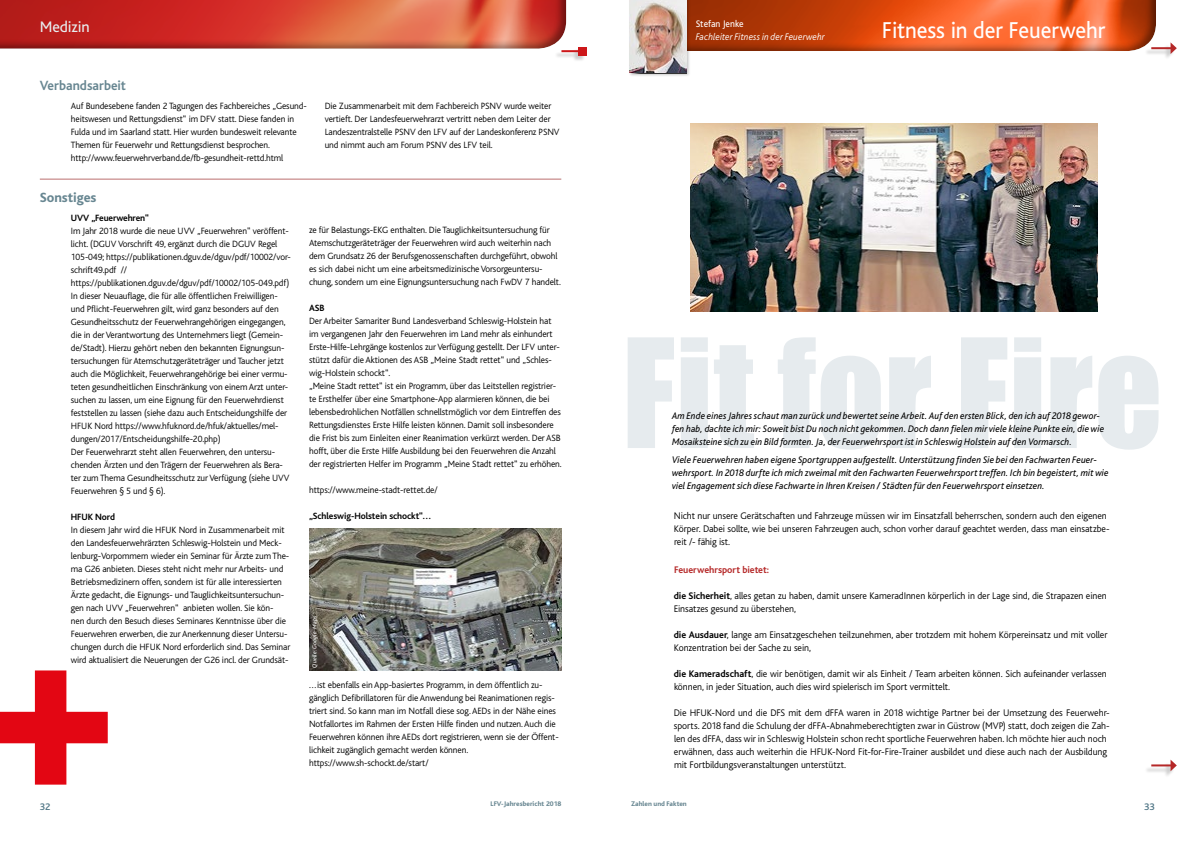
<style>
.page{position:relative;width:1191px;height:842px;background:#fff}
.page>*{position:absolute;margin:0;border:0;box-sizing:border-box;transform-origin:0 0}
.Überschrift_18{font:24px "Bliss";letter-spacing:-.005em;color:#fff;scale:.95 1}
.Überschrift_18-2{font:16px "Bliss";letter-spacing:-.01em;color:#e8edef}
.feuerwehr_fliesstext{font:700 14px "Bliss";color:#678691;scale:.95 1}
.feuerwehr_fliesstext-2{font:800 14px "Bliss";color:#678691}
.feuerwehr_fliesstext-3{font:300 10px/13px "Bliss";letter-spacing:-.005em;color:#000}
.feuerwehr_fliesstext-4{font:italic 10px/13px "Bliss";letter-spacing:.01em;color:#000;scale:.95 1}
.feuerwehr_fliesstext-5{font:italic 300 10px "Bliss";letter-spacing:.01em;color:#fff;scale:.95 1}
.feuerwehr_fliesstext-6{font:700 10px "Bliss";letter-spacing:-.005em;color:#b52828}
.feuerwehr_fliesstext-7{font:10px "Bliss";color:#fff;scale:.95 1}
.t1{font:500 10px "Bliss";color:#507686}
.feuerwehr_fliesstext-8{font:300 9.5px/13px "Bliss";letter-spacing:-.01em;color:#000}
.feuerwehr_fliesstext-9{font:700 9.5px "Bliss";letter-spacing:-.01em;color:#000}
.t2{font:800 7px "Bliss";color:#678691}
.feuerwehr_fliesstext-10{font:italic 6px "Bliss";letter-spacing:.015em;color:#fff}
.s1{font-weight:700}
</style>
<div class="page">
<div style="left:0;top:0;width:575px;height:49px;background:#000;opacity:.36"></div>
<div style="left:555px;top:49px;width:31px;height:13px;background:#000;opacity:.2"></div>
<hr style="left:561px;top:50px;width:22px;height:2px;background:#cd171a">
<div style="left:579px;top:47px;width:8px;height:8px;background:#cd171a"></div>
<div style="left:655px;top:0;width:509px;height:51px;background:#000;opacity:.36"></div>
<div style="left:1144px;top:44px;width:31px;height:17px;background:#000;opacity:.2"></div>
<hr style="left:1151px;top:47px;width:21px;height:2px;background:#b52828">
<svg style="left:1170px;top:42px;width:6px;height:12px"></svg>
<div style="left:1144px;top:761px;width:31px;height:17px;background:#000;opacity:.2"></div>
<hr style="left:1151px;top:764px;width:21px;height:2px;background:#b52828">
<svg style="left:1170px;top:760px;width:6px;height:11px"></svg>
<svg style="left:628px;top:337px;width:530px;height:113px;fill:#e6ebee"></svg>
<div style="left:629px;top:0;width:62px;height:77px;background:#000;opacity:.25"></div>
<img style="left:629px;top:0;width:57px;height:73px">
<img style="left:309px;top:529px;width:252px;height:141px">
<div style="left:31px;top:171px;width:539px;height:9px;background:#000;opacity:.2"></div>
<img style="left:690px;top:123px;width:407px;height:189px">
<svg style="left:0;top:670px;width:108px;height:115px"></svg>
<p class="feuerwehr_fliesstext-7" style="left:695px;top:19px;width:52px">Stefan Jenke</p>
<p class="feuerwehr_fliesstext-5" style="left:695px;top:32px;width:137px">Fachleiter Fitness in der Feuerwehr</p>
<p class="Überschrift_18-2" style="left:40px;top:18px;width:51px">Medizin</p>
<p class="Überschrift_18" style="left:882px;top:18px;width:237px">Fitness in der Feuerwehr</p>
<p class="feuerwehr_fliesstext" style="left:40px;top:78px;width:92px">Verbandsarbeit</p>
<p class="feuerwehr_fliesstext-8" style="left:71px;top:100px;width:237px">Auf Bundesebene fanden 2 Tagungen des Fachbereiches „Gesund&shy;heitswesen und Rettungsdienst“ im DFV statt. Diese fanden in Fulda und im Saarland statt. Hier wurden bundesweit relevante Themen für Feuerwehr und Rettungsdienst besprochen.</p>
<p class="feuerwehr_fliesstext-8" style="left:71px;top:152px;width:214px">http://www.feuerwehrverband.de/fb-gesundheit-rettd.html</p>
<p class="feuerwehr_fliesstext-2" style="left:40px;top:190px;width:58px">Sonstiges</p>
<p class="feuerwehr_fliesstext-8" style="left:325px;top:100px;width:236px">Die Zusammenarbeit mit dem Fachbereich PSNV wurde weiter vertieft. Der Landesfeuerwehrarzt vertritt neben dem Leiter der Landeszentralstelle PSNV den LFV auf der Landeskonferenz PSNV und nimmt auch am Forum PSNV des LFV teil.</p>
<p class="feuerwehr_fliesstext-9" style="left:71px;top:213px;width:80px">UVV „Feuerwehren“</p>
<p class="feuerwehr_fliesstext-8" style="left:71px;top:225px;width:221px">Im Jahr 2018 wurde die neue UVV „Feuerwehren“ veröffent&shy;licht. (DGUV Vorschrift 49, ergänzt durch die DGUV Regel 105-049; https://publikationen.dguv.de/dguv/pdf/10002/vor&shy;schrift49.pdf //</p>
<p class="feuerwehr_fliesstext-8" style="left:71px;top:277px;width:220px">https://publikationen.dguv.de/dguv/pdf/10002/105-049.pdf)</p>
<p class="feuerwehr_fliesstext-8" style="left:71px;top:290px;width:219px">In dieser Neuauflage, die für alle öffentlichen Freiwilligen&shy;und Pflicht-Feuerwehren gilt, wird ganz besonders auf den Gesundheitsschutz der Feuerwehrangehörigen eingegangen, die in der Verantwortung des Unternehmers liegt (Gemein&shy;de/Stadt). Hierzu gehört neben den bekannten Eignungsun&shy;tersuchungen für Atemschutzgeräteträger und Taucher jetzt auch die Möglichkeit, Feuerwehrangehörige bei einer vermu&shy;teten gesundheitlichen Einschränkung von einem Arzt unter&shy;suchen zu lassen, um eine Eignung für den Feuerwehrdienst feststellen zu lassen (siehe dazu auch Entscheidungshilfe der HFUK Nord https://www.hfuknord.de/hfuk/aktuelles/mel&shy;dungen/2017/Entscheidungshilfe-20.php)</p>
<p class="feuerwehr_fliesstext-8" style="left:71px;top:446px;width:220px">Der Feuerwehrarzt steht allen Feuerwehren, den untersu&shy;chenden Ärzten und den Trägern der Feuerwehren als Bera&shy;ter zum Thema Gesundheitsschutz zur Verfügung (siehe UVV Feuerwehren § 5 und § 6).</p>
<p class="feuerwehr_fliesstext-9" style="left:71px;top:512px;width:46px">HFUK Nord</p>
<p class="feuerwehr_fliesstext-8" style="left:71px;top:524px;width:221px">In diesem Jahr wird die HFUK Nord in Zusammenarbeit mit den Landesfeuerwehrärzten Schleswig-Holstein und Meck&shy;lenburg-Vorpommern wieder ein Seminar für Ärzte zum The&shy;ma G26 anbieten. Dieses steht nicht mehr nur Arbeits- und Betriebsmedizinern offen, sondern ist für alle interessierten Ärzte gedacht, die Eignungs- und Tauglichkeitsuntersuchun&shy;gen nach UVV „Feuerwehren“ anbieten wollen. Sie kön-<br>nen durch den Besuch dieses Seminares Kenntnisse über die Feuerwehren erwerben, die zur Anerkennung dieser Untersu&shy;chungen durch die HFUK Nord erforderlich sind. Das Seminar wird aktualisiert die Neuerungen der G26 incl. der Grundsät-</p>
<p class="feuerwehr_fliesstext-8" style="left:309px;top:223px;width:253px">ze für Belastungs-EKG enthalten. Die Tauglichkeitsuntersuchung für Atemschutzgeräteträger der Feuerwehren wird auch weiterhin nach dem Grundsatz 26 der Berufsgenossenschaften durchgeführt, obwohl es sich dabei nicht um eine arbeitsmedizinische Vorsorgeuntersu&shy;chung, sondern um eine Eignungsuntersuchung nach FwDV 7 handelt.</p>
<p class="feuerwehr_fliesstext-9" style="left:309px;top:303px;width:17px">ASB</p>
<p class="feuerwehr_fliesstext-8" style="left:309px;top:314px;width:252px">Der Arbeiter Samariter Bund Landesverband Schleswig-Holstein hat im vergangenen Jahr den Feuerwehren im Land mehr als einhundert Erste-Hilfe-Lehrgänge kostenlos zur Verfügung gestellt. Der LFV unter&shy;stützt dafür die Aktionen des ASB „Meine Stadt rettet“ und „Schles&shy;wig-Holstein schockt“.</p>
<p class="feuerwehr_fliesstext-8" style="left:309px;top:379px;width:254px">„Meine Stadt rettet“ ist ein Programm, über das Leitstellen registrier&shy;te Ersthelfer über eine Smartphone-App alarmieren können, die bei lebensbedrohlichen Notfällen schnellstmöglich vor dem Eintreffen des Rettungsdienstes Erste Hilfe leisten können. Damit soll insbesondere die Frist bis zum Einleiten einer Reanimation verkürzt werden. Der ASB hofft, über die Erste Hilfe Ausbildung bei den Feuerwehren die Anzahl der registrierten Helfer im Programm „Meine Stadt rettet“ zu erhöhen.</p>
<p class="feuerwehr_fliesstext-8" style="left:309px;top:483px;width:130px">https://www.meine-stadt-rettet.de/</p>
<p class="feuerwehr_fliesstext-9" style="left:309px;top:511px;width:123px">„Schleswig-Holstein schockt“...</p>
<p class="feuerwehr_fliesstext-10" style="left:311px;top:668px;width:53px;rotate:-90deg">Quelle: Google-Maps</p>
<p class="feuerwehr_fliesstext-8" style="left:309px;top:678px;width:251px">...ist ebenfalls ein App-basiertes Programm, in dem öffentlich zu&shy;gänglich Defibrillatoren für die Anwendung bei Reanimationen regis&shy;triert sind. So kann man im Notfall diese sog. AEDs in der Nähe eines Notfallortes im Rahmen der Ersten Hilfe finden und nutzen. Auch die Feuerwehren können ihre AEDs dort registrieren, wenn sie der Öffent&shy;lichkeit zugänglich gemacht werden können.</p>
<p class="feuerwehr_fliesstext-8" style="left:309px;top:756px;width:121px">https://www.sh-schockt.de/start/</p>
<p class="feuerwehr_fliesstext-4" style="left:672px;top:409px;width:456px">Am Ende eines Jahres schaut man zurück und bewertet seine Arbeit. Auf den ersten Blick, den ich auf 2018 gewor&shy;fen hab, dachte ich mir: Soweit bist Du noch nicht gekommen. Doch dann fielen mir viele kleine Punkte ein, die wie<br>Mosaiksteine sich zu ein Bild formten. Ja, der Feuerwehrsport ist in Schleswig Holstein auf den Vormarsch.</p>
<p class="feuerwehr_fliesstext-4" style="left:672px;top:454px;width:461px">Viele Feuerwehren haben eigene Sportgruppen aufgestellt. Unterstützung finden Sie bei den Fachwarten Feuer&shy;wehrsport. In 2018 durfte ich mich zweimal mit den Fachwarten Feuerwehrsport treffen. Ich bin begeistert, mit wie viel Engagement sich diese Fachwarte in Ihren Kreisen / Städten für den Feuerwehrsport einsetzen.</p>
<p class="feuerwehr_fliesstext-3" style="left:674px;top:509px;width:437px">Nicht nur unsere Gerätschaften und Fahrzeuge müssen wir im Einsatzfall beherrschen, sondern auch den eigenen<br>Körper. Dabei sollte, wie bei unseren Fahrzeugen auch, schon vorher darauf geachtet werden, dass man einsatzbe&shy;reit /- fähig ist.</p>
<p class="feuerwehr_fliesstext-6" style="left:674px;top:564px;width:97px">Feuerwehrsport bietet:</p>
<p class="feuerwehr_fliesstext-3" style="left:674px;top:589px;width:434px"><span class="s1">die Sicherheit</span>, alles getan zu haben, damit unsere KameradInnen körperlich in der Lage sind, die Strapazen einen<br>Einsatzes gesund zu überstehen,</p>
<p class="feuerwehr_fliesstext-3" style="left:674px;top:628px;width:435px"><span class="s1">die Ausdauer</span>, lange am Einsatzgeschehen teilzunehmen, aber trotzdem mit hohem Körpereinsatz und mit voller<br>Konzentration bei der Sache zu sein,</p>
<p class="feuerwehr_fliesstext-3" style="left:674px;top:667px;width:434px"><span class="s1">die Kameradschaft</span>, die wir benötigen, damit wir als Einheit / Team arbeiten können. Sich aufeinander verlassen können, in jeder Situation, auch dies wird spielerisch im Sport vermittelt.</p>
<p class="feuerwehr_fliesstext-3" style="left:674px;top:706px;width:437px">Die HFUK-Nord und die DFS mit dem dFFA waren in 2018 wichtige Partner bei der Umsetzung des Feuerwehr&shy;sports. 2018 fand die Schulung der dFFA-Abnahmeberechtigten zwar in Güstrow (MVP) statt, doch zeigen die Zah&shy;len des dFFA, dass wir in Schleswig Holstein schon recht sportliche Feuerwehren haben. Ich möchte hier auch noch erwähnen, dass auch weiterhin die HFUK-Nord Fit-for-Fire-Trainer ausbildet und diese auch nach der Ausbildung mit Fortbildungsveranstaltungen unterstützt.</p>
<p class="t2" style="left:490px;top:800px;width:72px">LFV-Jahresbericht 2018</p>
<p class="t2" style="left:631px;top:800px;width:57px">Zahlen und Fakten</p>
<p class="t1" style="left:40px;top:801px;width:12px">32</p>
<p class="t1" style="left:1144px;top:801px;width:12px">33</p>
</div>
